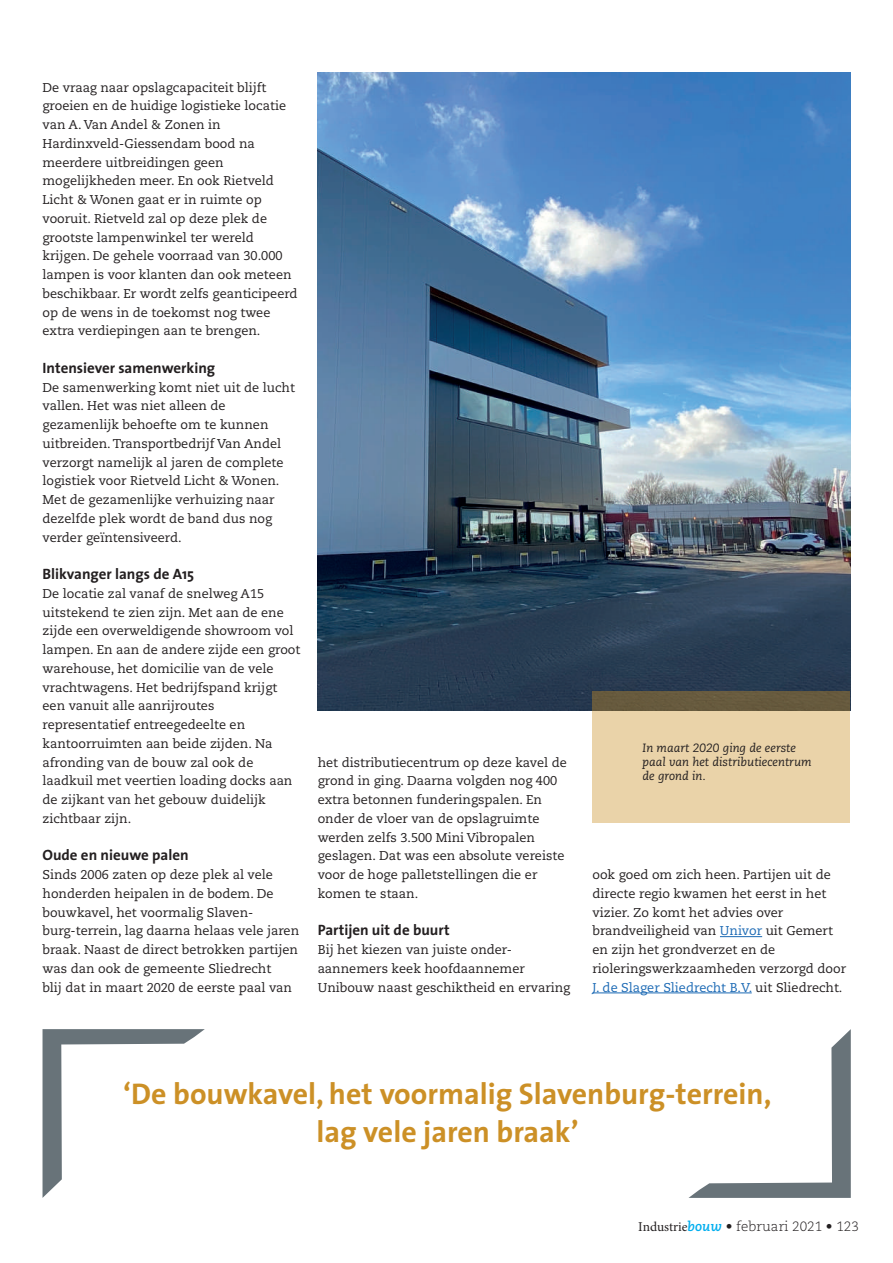
<style>
.page{position:relative;width:893px;height:1263px;background:#fff}
.page>*{position:absolute;margin:0;border:0;box-sizing:border-box;transform-origin:0 0}
.t1{font:700 30px/37.5px "The Sans";color:#cc9026;text-align:center}
.t2{font:700 15px "The Sans";color:#231f20}
.t3{font:300 13.5px "Caecilia";color:#231f20}
.t4{font:12.75px/18.8px "Caecilia";color:#231f20}
.t5{font:italic 12px/14.4px "Caecilia";color:#231f20}
.s1{color:#1b69b4}
.s2{font-family:"Minion Pro";font-weight:400}
.s3{font-weight:700;font-style:italic;color:#00aeef}
</style>
<div class="page">
<img style="left:317px;top:73px;width:533px;height:637px">
<svg style="left:43px;top:1029px;width:162px;height:169px"></svg>
<svg style="left:688px;top:1029px;width:163px;height:169px"></svg>
<hr style="left:720px;top:936px;width:42px;height:1px;background:#1b69b4">
<hr style="left:592px;top:992px;width:160px;height:1px;background:#1b69b4">
<svg style="left:592px;top:691px;width:258px;height:132px;fill:#ead3a9"></svg>
<p class="t4" style="left:43px;top:78px;width:257px">De vraag naar opslagcapaciteit blijft groeien en de huidige logistieke locatie van A. Van Andel &amp; Zonen in Hardinxveld-Giessendam bood na meerdere uitbreidingen geen mogelijkheden meer. En ook Rietveld Licht &amp; Wonen gaat er in ruimte op vooruit. Rietveld zal op deze plek de grootste lampenwinkel ter wereld krijgen. De gehele voorraad van 30.000 lampen is voor klanten dan ook meteen beschikbaar. Er wordt zelfs geanticipeerd op de wens in de toekomst nog twee extra verdiepingen aan te brengen.</p>
<p class="t2" style="left:43px;top:355px;width:174px">Intensiever samenwerking</p>
<p class="t4" style="left:43px;top:378px;width:254px">De samenwerking komt niet uit de lucht vallen. Het was niet alleen de gezamenlijk behoefte om te kunnen uitbreiden. Transportbedrijf Van Andel verzorgt namelijk al jaren de complete logistiek voor Rietveld Licht &amp; Wonen.<br>Met de gezamenlijke verhuizing naar dezelfde plek wordt de band dus nog verder geïntensiveerd.</p>
<p class="t2" style="left:43px;top:561px;width:153px">Blikvanger langs de A15</p>
<p class="t4" style="left:43px;top:584px;width:259px">De locatie zal vanaf de snelweg A15 uitstekend te zien zijn. Met aan de ene zijde een overweldigende showroom vol lampen. En aan de andere zijde een groot warehouse, het domicilie van de vele vrachtwagens. Het bedrijfspand krijgt een vanuit alle aanrijroutes representatief entreegedeelte en kantoorruimten aan beide zijden. Na afronding van de bouw zal ook de laadkuil met veertien loading docks aan de zijkant van het gebouw duidelijk zichtbaar zijn.</p>
<p class="t2" style="left:43px;top:843px;width:148px">Oude en nieuwe palen</p>
<p class="t4" style="left:43px;top:865px;width:258px">Sinds 2006 zaten op deze plek al vele honderden heipalen in de bodem. De bouwkavel, het voormalig Slaven&shy;burg-terrein, lag daarna helaas vele jaren braak. Naast de direct betrokken partijen was dan ook de gemeente Sliedrecht<br>blij dat in maart 2020 de eerste paal van</p>
<p class="t4" style="left:318px;top:753px;width:251px">het distributiecentrum op deze kavel de grond in ging. Daarna volgden nog 400 extra betonnen funderingspalen. En onder de vloer van de opslagruimte werden zelfs 3.500 Mini Vibropalen geslagen. Dat was een absolute vereiste voor de hoge palletstellingen die er komen te staan.</p>
<p class="t2" style="left:318px;top:918px;width:134px">Partijen uit de buurt</p>
<p class="t4" style="left:318px;top:940px;width:254px">Bij het kiezen van juiste onder&shy;aannemers keek hoofdaannemer<br>Unibouw naast geschiktheid en ervaring</p>
<p class="t5" style="left:643px;top:740px;width:171px">In maart 2020 ging de eerste paal van het distributiecentrum de grond in.</p>
<p class="t4" style="left:592px;top:865px;width:255px">ook goed om zich heen. Partijen uit de directe regio kwamen het eerst in het vizier. Zo komt het advies over brandveiligheid van <span class="s1">Univor</span> uit Gemert en zijn het grondverzet en de rioleringswerkzaamheden verzorgd door <span class="s1">J. de Slager Sliedrecht B.V.</span> uit Sliedrecht.</p>
<h1 class="t1" style="left:123px;top:1074px;width:650px">‘De bouwkavel, het voormalig Slavenburg-terrein, lag vele jaren braak’</h1>
<p class="t3" style="left:638px;top:1218px;width:222px"><span class="s2">Industrie</span><span class="s3">bouw</span> • februari 2021 • 123</p>
</div>
